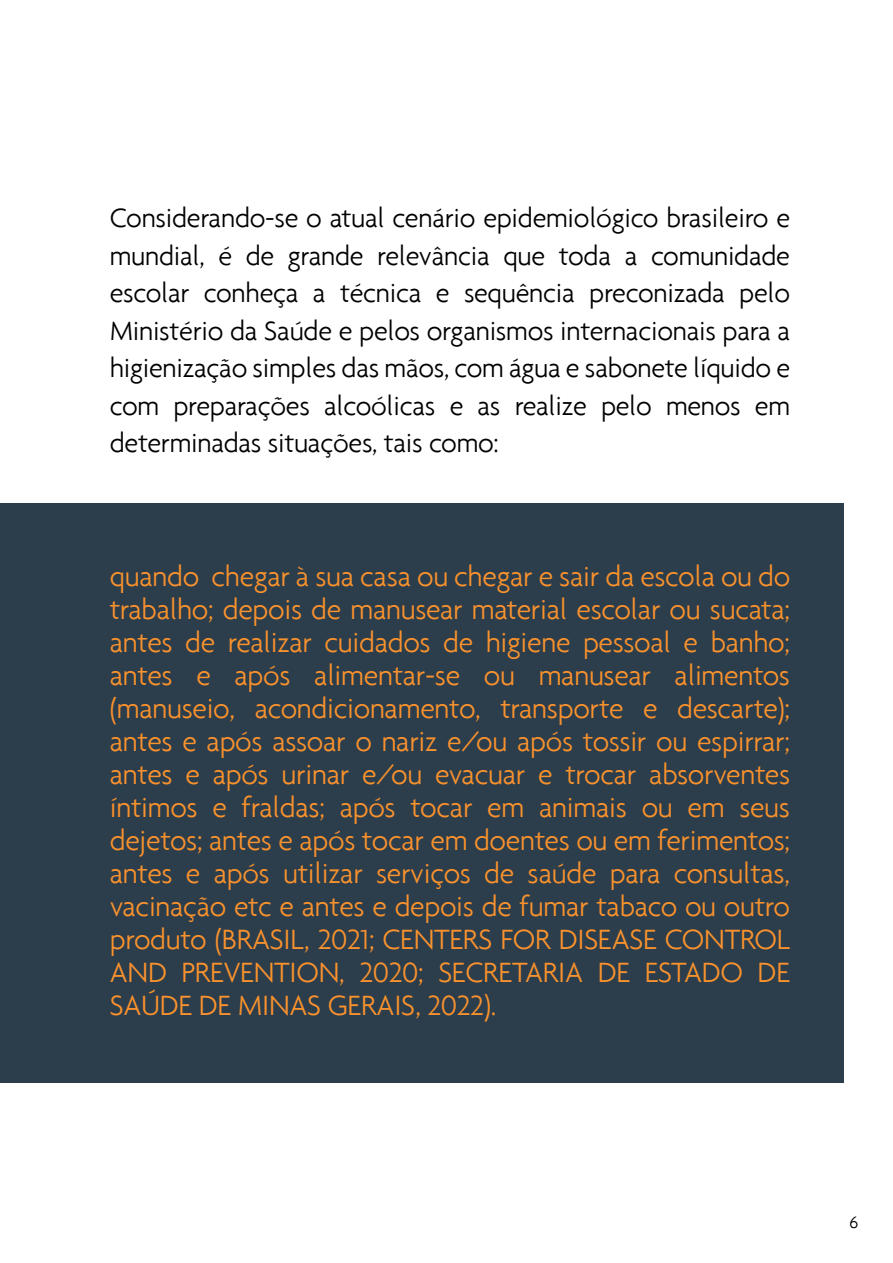
<style>
.page{position:relative;width:893px;height:1263px;background:#fff}
.page>*{position:absolute;margin:0;border:0;box-sizing:border-box;transform-origin:0 0}
.t1{font:300 30px/33px "Agenda";letter-spacing:-.01em;color:#f9922d;text-align:justify}
.t2{font:300 28.5px/37.5px "Agenda";letter-spacing:-.01em;color:#000;text-align:justify}
.t3{font:300 18px "Agenda";color:#000}
</style>
<div class="page">
<div style="left:0;top:504px;width:843px;height:579px;background:#2c3d4c"></div>
<p class="t2" style="left:110px;top:199px;width:682px">Considerando-se o atual cenário epidemiológico brasileiro e mundial, é de grande relevância que toda a comunidade escolar conheça a técnica e sequência preconizada pelo Ministério da Saúde e pelos organismos internacionais para a higienização simples das mãos, com água e sabonete líquido e com preparações alcoólicas e as realize pelo menos em determinadas situações, tais como:</p>
<p class="t1" style="left:110px;top:559px;width:682px">quando chegar à sua casa ou chegar e sair da escola ou do trabalho; depois de manusear material escolar ou sucata; antes de realizar cuidados de higiene pessoal e banho; antes e após alimentar-se ou manusear alimentos (manuseio, acondicionamento, transporte e descarte); antes e após assoar o nariz e/ou após tossir ou espirrar; antes e após urinar e/ou evacuar e trocar absorventes íntimos e fraldas; após tocar em animais ou em seus dejetos; antes e após tocar em doentes ou em ferimentos; antes e após utilizar serviços de saúde para consultas, vacinação etc e antes e depois de fumar tabaco ou outro produto (BRASIL, 2021; CENTERS FOR DISEASE CONTROL AND PREVENTION, 2020; SECRETARIA DE ESTADO DE SAÚDE DE MINAS GERAIS, 2022).</p>
<p class="t3" style="left:849px;top:1212px;width:10px">6</p>
</div>
